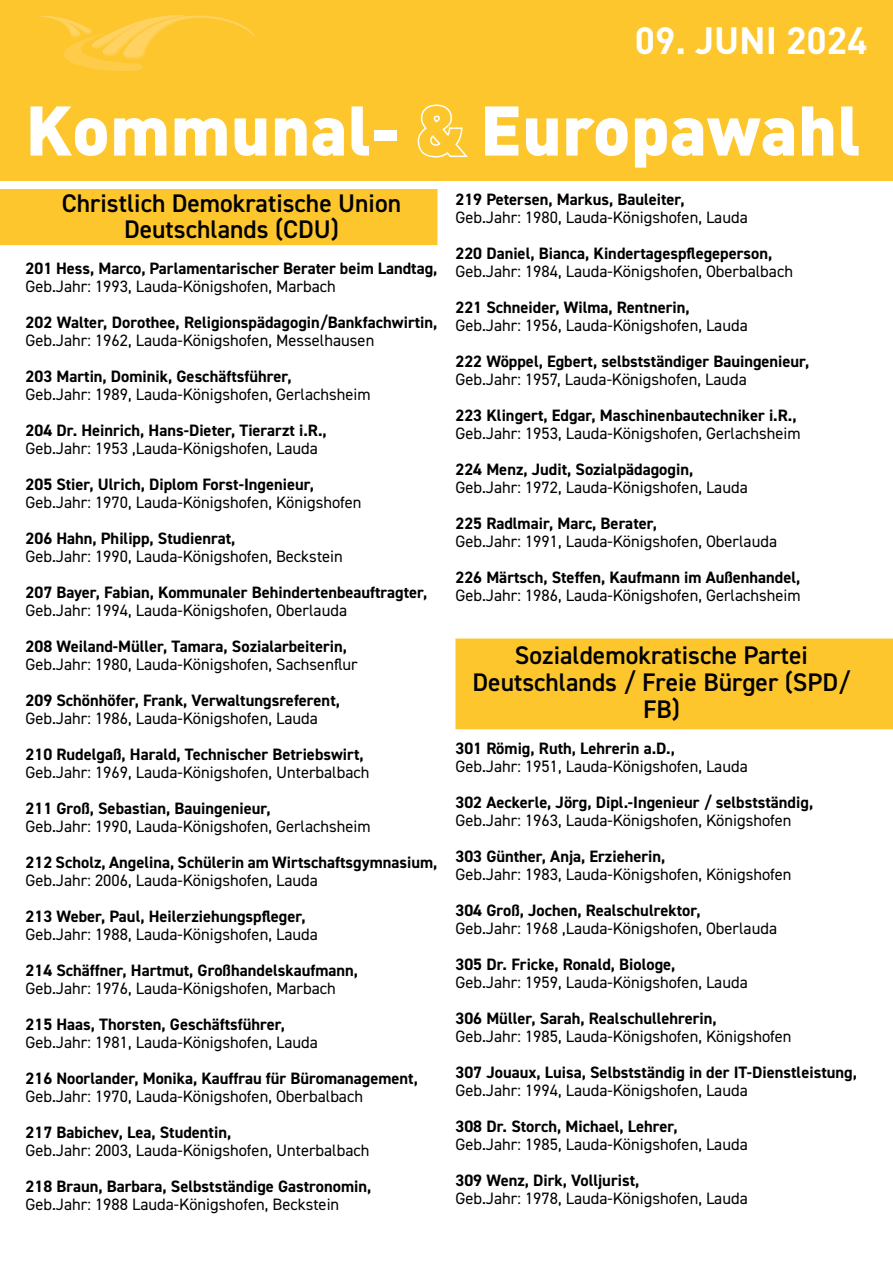
<style>
.page{position:relative;width:893px;height:1263px;background:#fff}
.page>*{position:absolute;margin:0;border:0;box-sizing:border-box;transform-origin:0 0}
.t1{font:900 75px "DIN Pro";color:#fff}
.t2{font:900 69px "DIN Pro";color:#fff}
.t3{font:700 37.5px "DIN Pro";color:#fff}
.t4{font:600 25.5px/27px "DIN2014";color:#000;text-align:center}
.t5{font:16.5px "DIN2014";color:#000}
.t6{font:700 16.5px "DIN2014";color:#000}
</style>
<div class="page">
<div style="left:0;top:189px;width:437px;height:56px;background:#fdc62c"></div>
<div style="left:0;top:0;width:893px;height:180px;background:#fdc62c"></div>
<svg style="left:36px;top:15px;width:219px;height:56px"></svg>
<div style="left:455px;top:638px;width:438px;height:91px;background:#fdc62c"></div>
<h3 class="t3" style="left:635px;top:15px;width:234px">09. JUNI 2024</h3>
<h3 class="t3" style="left:451px;top:15px;width:418px">AKTUELLE MELDUNGEN</h3>
<h1 class="t1" style="left:26px;top:77px;width:715px">Politik &amp; Verwaltung</h1>
<h2 class="t2" style="left:26px;top:84px;width:837px">Kommunal- &amp; Europawahl</h2>
<h3 class="t4" style="left:62px;top:190px;width:341px;line-height:25.5px">Christlich Demokratische Union<br>Deutschlands (CDU)</h3>
<p class="t6" style="left:26px;top:257px;width:413px">201 Hess, Marco, Parlamentarischer Berater beim Landtag,</p>
<p class="t5" style="left:26px;top:276px;width:312px">Geb.Jahr: 1993, Lauda-Königshofen, Marbach</p>
<p class="t6" style="left:26px;top:311px;width:413px">202 Walter, Dorothee, Religionspädagogin/Bankfachwirtin,</p>
<p class="t5" style="left:26px;top:330px;width:350px">Geb.Jahr: 1962, Lauda-Königshofen, Messelhausen</p>
<p class="t6" style="left:26px;top:365px;width:268px">203 Martin, Dominik, Geschäftsführer,</p>
<p class="t5" style="left:26px;top:384px;width:347px">Geb.Jahr: 1989, Lauda-Königshofen, Gerlachsheim</p>
<p class="t6" style="left:26px;top:419px;width:303px">204 Dr. Heinrich, Hans-Dieter, Tierarzt i.R.,</p>
<p class="t5" style="left:26px;top:438px;width:294px">Geb.Jahr: 1953 ,Lauda-Königshofen, Lauda</p>
<p class="t6" style="left:26px;top:473px;width:290px">205 Stier, Ulrich, Diplom Forst-Ingenieur,</p>
<p class="t5" style="left:26px;top:492px;width:338px">Geb.Jahr: 1970, Lauda-Königshofen, Königshofen</p>
<p class="t6" style="left:26px;top:527px;width:211px">206 Hahn, Philipp, Studienrat,</p>
<p class="t5" style="left:26px;top:546px;width:319px">Geb.Jahr: 1990, Lauda-Königshofen, Beckstein</p>
<p class="t6" style="left:26px;top:581px;width:403px">207 Bayer, Fabian, Kommunaler Behindertenbeauftragter,</p>
<p class="t5" style="left:26px;top:600px;width:323px">Geb.Jahr: 1994, Lauda-Königshofen, Oberlauda</p>
<p class="t6" style="left:26px;top:635px;width:323px">208 Weiland-Müller, Tamara, Sozialarbeiterin,</p>
<p class="t5" style="left:26px;top:654px;width:334px">Geb.Jahr: 1980, Lauda-Königshofen, Sachsenflur</p>
<p class="t6" style="left:26px;top:689px;width:316px">209 Schönhöfer, Frank, Verwaltungsreferent,</p>
<p class="t5" style="left:26px;top:708px;width:294px">Geb.Jahr: 1986, Lauda-Königshofen, Lauda</p>
<p class="t6" style="left:26px;top:743px;width:340px">210 Rudelgaß, Harald, Technischer Betriebswirt,</p>
<p class="t5" style="left:26px;top:762px;width:345px">Geb.Jahr: 1969, Lauda-Königshofen, Unterbalbach</p>
<p class="t6" style="left:26px;top:797px;width:247px">211 Groß, Sebastian, Bauingenieur,</p>
<p class="t5" style="left:26px;top:816px;width:347px">Geb.Jahr: 1990, Lauda-Königshofen, Gerlachsheim</p>
<p class="t6" style="left:26px;top:851px;width:413px">212 Scholz, Angelina, Schülerin am Wirtschaftsgymnasium,</p>
<p class="t5" style="left:26px;top:870px;width:294px">Geb.Jahr: 2006, Lauda-Königshofen, Lauda</p>
<p class="t6" style="left:26px;top:905px;width:282px">213 Weber, Paul, Heilerziehungspfleger,</p>
<p class="t5" style="left:26px;top:924px;width:294px">Geb.Jahr: 1988, Lauda-Königshofen, Lauda</p>
<p class="t6" style="left:26px;top:959px;width:334px">214 Schäffner, Hartmut, Großhandelskaufmann,</p>
<p class="t5" style="left:26px;top:978px;width:312px">Geb.Jahr: 1976, Lauda-Königshofen, Marbach</p>
<p class="t6" style="left:26px;top:1013px;width:261px">215 Haas, Thorsten, Geschäftsführer,</p>
<p class="t5" style="left:26px;top:1032px;width:294px">Geb.Jahr: 1981, Lauda-Königshofen, Lauda</p>
<p class="t6" style="left:26px;top:1067px;width:394px">216 Noorlander, Monika, Kauffrau für Büromanagement,</p>
<p class="t5" style="left:26px;top:1086px;width:339px">Geb.Jahr: 1970, Lauda-Königshofen, Oberbalbach</p>
<p class="t6" style="left:26px;top:1121px;width:207px">217 Babichev, Lea, Studentin,</p>
<p class="t5" style="left:26px;top:1140px;width:345px">Geb.Jahr: 2003, Lauda-Königshofen, Unterbalbach</p>
<p class="t6" style="left:26px;top:1175px;width:347px">218 Braun, Barbara, Selbstständige Gastronomin,</p>
<p class="t5" style="left:26px;top:1194px;width:315px">Geb.Jahr: 1988 Lauda-Königshofen, Beckstein</p>
<p class="t6" style="left:455px;top:188px;width:231px">219 Petersen, Markus, Bauleiter,</p>
<p class="t5" style="left:455px;top:207px;width:294px">Geb.Jahr: 1980, Lauda-Königshofen, Lauda</p>
<p class="t6" style="left:455px;top:242px;width:318px">220 Daniel, Bianca, Kindertagespflegeperson,</p>
<p class="t5" style="left:455px;top:261px;width:339px">Geb.Jahr: 1984, Lauda-Königshofen, Oberbalbach</p>
<p class="t6" style="left:455px;top:296px;width:236px">221 Schneider, Wilma, Rentnerin,</p>
<p class="t5" style="left:455px;top:315px;width:294px">Geb.Jahr: 1956, Lauda-Königshofen, Lauda</p>
<p class="t6" style="left:455px;top:350px;width:355px">222 Wöppel, Egbert, selbstständiger Bauingenieur,</p>
<p class="t5" style="left:455px;top:369px;width:293px">Geb.Jahr: 1957, Lauda-Königshofen, Lauda</p>
<p class="t6" style="left:455px;top:404px;width:343px">223 Klingert, Edgar, Maschinenbautechniker i.R.,</p>
<p class="t5" style="left:455px;top:423px;width:347px">Geb.Jahr: 1953, Lauda-Königshofen, Gerlachsheim</p>
<p class="t6" style="left:455px;top:458px;width:239px">224 Menz, Judit, Sozialpädagogin,</p>
<p class="t5" style="left:455px;top:477px;width:294px">Geb.Jahr: 1972, Lauda-Königshofen, Lauda</p>
<p class="t6" style="left:455px;top:512px;width:203px">225 Radlmair, Marc, Berater,</p>
<p class="t5" style="left:455px;top:531px;width:323px">Geb.Jahr: 1991, Lauda-Königshofen, Oberlauda</p>
<p class="t6" style="left:455px;top:566px;width:346px">226 Märtsch, Steffen, Kaufmann im Außenhandel,</p>
<p class="t5" style="left:455px;top:585px;width:347px">Geb.Jahr: 1986, Lauda-Königshofen, Gerlachsheim</p>
<h3 class="t4" style="left:473px;top:641px;width:379px">Sozialdemokratische Partei<br>Deutschlands / Freie Bürger (SPD/<br>FB)</h3>
<p class="t6" style="left:455px;top:737px;width:221px">301 Römig, Ruth, Lehrerin a.D.,</p>
<p class="t5" style="left:455px;top:756px;width:294px">Geb.Jahr: 1951, Lauda-Königshofen, Lauda</p>
<p class="t6" style="left:455px;top:791px;width:359px">302 Aeckerle, Jörg, Dipl.-Ingenieur / selbstständig,</p>
<p class="t5" style="left:455px;top:810px;width:338px">Geb.Jahr: 1963, Lauda-Königshofen, Königshofen</p>
<p class="t6" style="left:455px;top:845px;width:211px">303 Günther, Anja, Erzieherin,</p>
<p class="t5" style="left:455px;top:864px;width:338px">Geb.Jahr: 1983, Lauda-Königshofen, Königshofen</p>
<p class="t6" style="left:455px;top:899px;width:247px">304 Groß, Jochen, Realschulrektor,</p>
<p class="t5" style="left:455px;top:918px;width:323px">Geb.Jahr: 1968 ,Lauda-Königshofen, Oberlauda</p>
<p class="t6" style="left:455px;top:953px;width:221px">305 Dr. Fricke, Ronald, Biologe,</p>
<p class="t5" style="left:455px;top:972px;width:294px">Geb.Jahr: 1959, Lauda-Königshofen, Lauda</p>
<p class="t6" style="left:455px;top:1007px;width:263px">306 Müller, Sarah, Realschullehrerin,</p>
<p class="t5" style="left:455px;top:1026px;width:338px">Geb.Jahr: 1985, Lauda-Königshofen, Königshofen</p>
<p class="t6" style="left:455px;top:1061px;width:403px">307 Jouaux, Luisa, Selbstständig in der IT-Dienstleistung,</p>
<p class="t5" style="left:455px;top:1080px;width:294px">Geb.Jahr: 1994, Lauda-Königshofen, Lauda</p>
<p class="t6" style="left:455px;top:1115px;width:224px">308 Dr. Storch, Michael, Lehrer,</p>
<p class="t5" style="left:455px;top:1134px;width:294px">Geb.Jahr: 1985, Lauda-Königshofen, Lauda</p>
<p class="t6" style="left:455px;top:1169px;width:185px">309 Wenz, Dirk, Volljurist,</p>
<p class="t5" style="left:455px;top:1188px;width:294px">Geb.Jahr: 1978, Lauda-Königshofen, Lauda</p>
</div>
